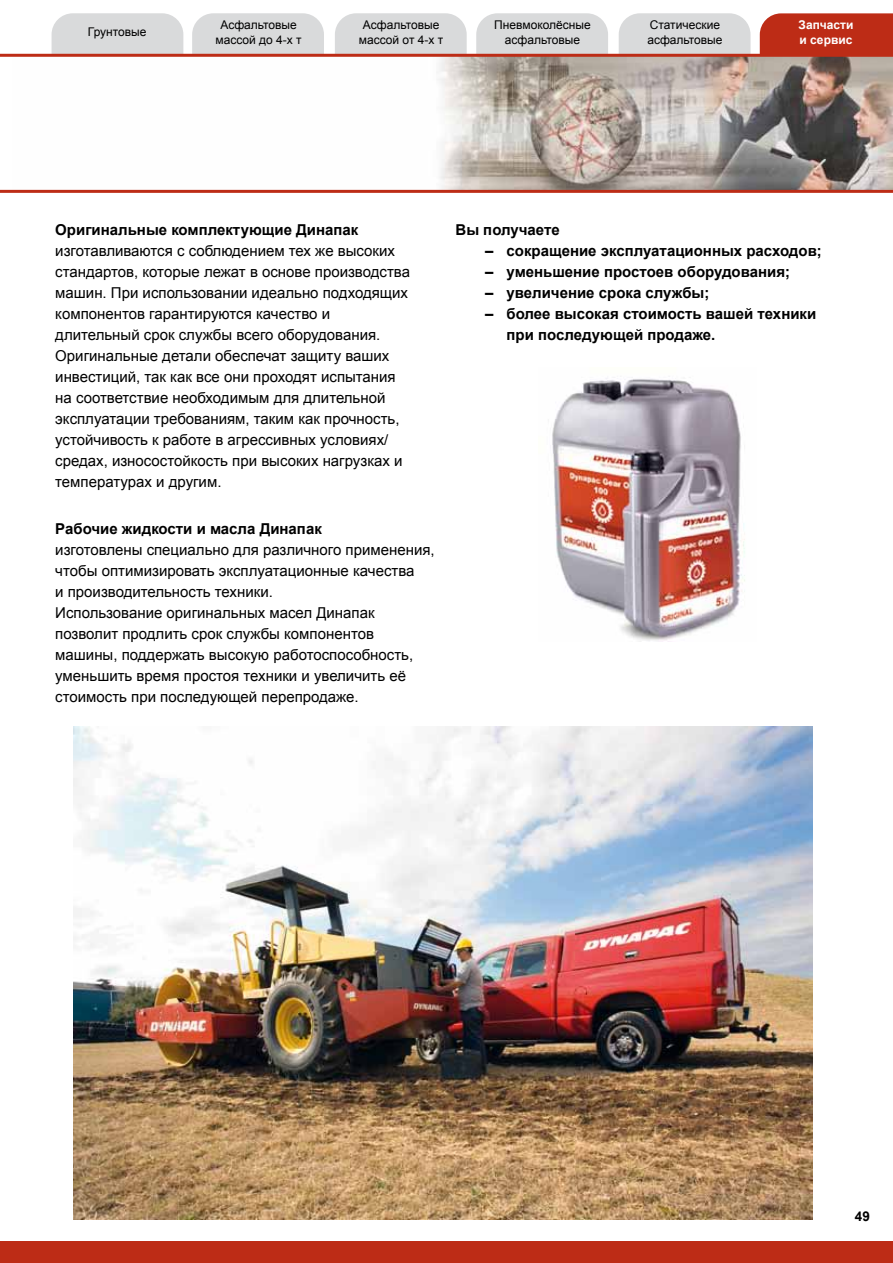
<style>
.page{position:relative;width:893px;height:1263px;background:#fff}
.page>*{position:absolute;margin:0;border:0;box-sizing:border-box;transform-origin:0 0}
.t1{font:15px/21px "Arial";color:#000}
.t2{font:700 15px/21px "Arial";color:#000}
.t3{font:700 13.5px "Arial";color:#000}
.t4{font:12px/14.4px "Arial";color:#000;text-align:center}
.t5{font:700 12px/14.4px "Arial";color:#fff}
</style>
<div class="page">
<svg style="left:52px;top:13px;width:131px;height:41px;background:#dadadb"></svg>
<svg style="left:192px;top:13px;width:132px;height:41px;background:#dadadb"></svg>
<svg style="left:335px;top:13px;width:132px;height:41px;background:#dadadb"></svg>
<svg style="left:476px;top:13px;width:132px;height:41px;background:#dadadb"></svg>
<svg style="left:619px;top:13px;width:131px;height:41px;background:#dadadb"></svg>
<div style="left:760px;top:13px;width:133px;height:41px;background:#bd2c16"></div>
<img style="left:13px;top:57px;width:880px;height:133px">
<div style="left:0;top:1242px;width:893px;height:21px;background:#bd2c16"></div>
<hr style="left:0;top:54px;width:893px;height:3px;background:#bd2c16">
<hr style="left:0;top:190px;width:893px;height:3px;background:#bd2c16">
<img style="left:74px;top:727px;width:738px;height:492px">
<img style="left:552px;top:378px;width:193px;height:263px">
<p class="t4" style="left:88px;top:25px;width:60px">Грунтовые</p>
<p class="t5" style="left:798px;top:18px;width:57px">Запчасти и сервис</p>
<p class="t4" style="left:647px;top:18px;width:77px;text-align:left">Статические асфальтовые</p>
<p class="t4" style="left:494px;top:18px;width:98px">Пневмоколёсные асфальтовые</p>
<p class="t4" style="left:216px;top:18px;width:88px">Асфальтовые массой до 4-х т</p>
<p class="t4" style="left:359px;top:18px;width:86px">Асфальтовые массой от 4-х т</p>
<p class="t2" style="left:55px;top:220px;width:305px">Оригинальные комплектующие Динапак</p>
<p class="t1" style="left:55px;top:241px;width:356px">изготавливаются с соблюдением тех же высоких стандартов, которые лежат в основе производства машин. При использовании идеально подходящих компонентов гарантируются качество и длительный срок службы всего оборудования.<br>Оригинальные детали обеспечат защиту ваших инвестиций, так как все они проходят испытания на соответствие необходимым для длительной эксплуатации требованиям, таким как прочность, устойчивость к работе в агрессивных условиях/ средах, износостойкость при высоких нагрузках и температурах и другим.</p>
<p class="t2" style="left:55px;top:518px;width:268px">Рабочие жидкости и масла Динапак</p>
<p class="t1" style="left:55px;top:539px;width:381px">изготовлены специально для различного применения, чтобы оптимизировать эксплуатационные качества<br>и производительность техники.<br>Использование оригинальных масел Динапак позволит продлить срок службы компонентов машины, поддержать высокую работоспособность, уменьшить время простоя техники и увеличить её стоимость при последующей перепродаже.</p>
<p class="t2" style="left:455px;top:220px;width:106px">Вы получаете</p>
<p class="t2" style="left:485px;top:241px;width:338px">– сокращение эксплуатационных расходов;</p>
<p class="t2" style="left:485px;top:262px;width:306px">– уменьшение простоев оборудования;</p>
<p class="t2" style="left:485px;top:283px;width:226px">– увеличение срока службы;</p>
<p class="t2" style="left:506px;top:304px;width:311px;text-indent:-21px">– более высокая стоимость вашей техники при последующей продаже.</p>
<p class="t3" style="left:855px;top:1207px;width:17px">49</p>
</div>
